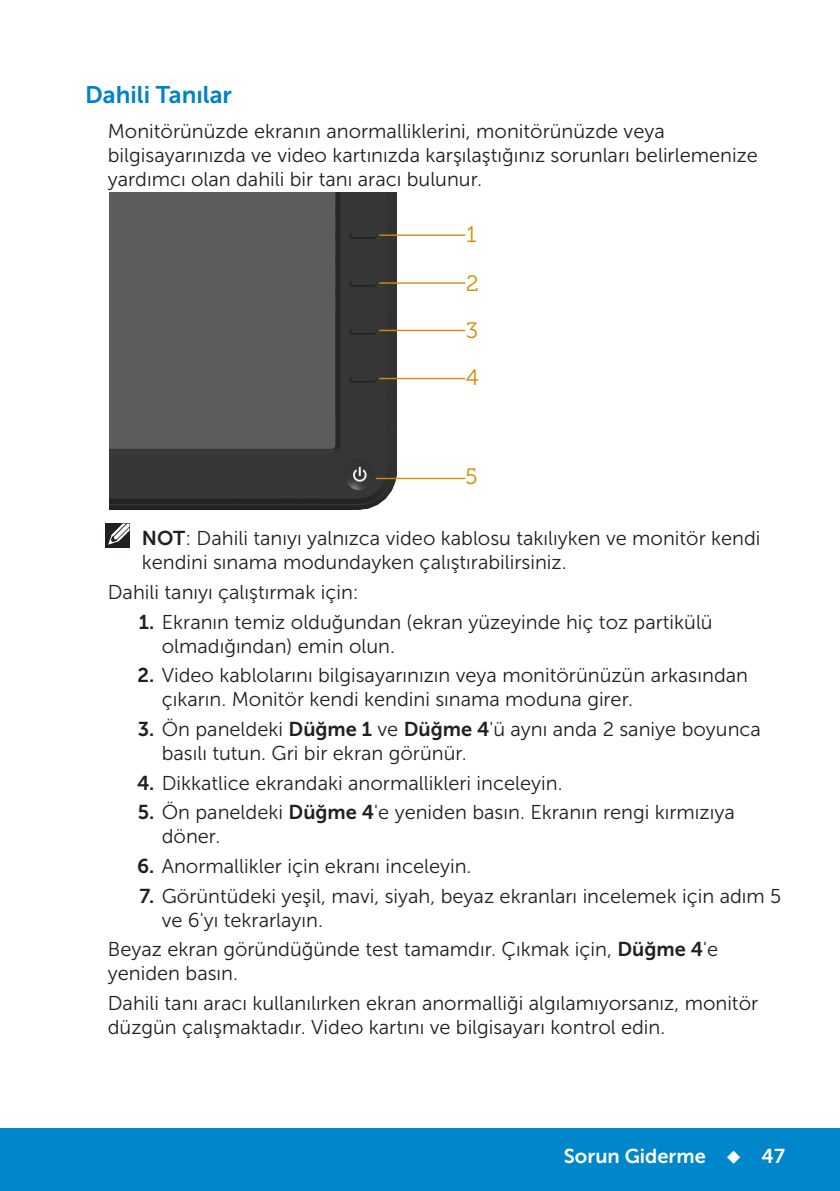
<style>
.page{position:relative;width:840px;height:1191px;background:#fff}
.page>*{position:absolute;margin:0;border:0;box-sizing:border-box;transform-origin:0 0}
.Head2{font:24px "Museo Sans For Dell 700";color:#0082c8}
.t1{font:22.4px "Museo For Dell 300";color:#d18e04}
.Paragraph{font:20px/24px "Museo Sans For Dell 300";color:#231f20}
.Note{font:20px/24px "Museo Sans For Dell 300";color:#231f20}
.t2{font:20px "Museo Sans For Dell 700";color:#fff}
.s1{font-family:"Museo Sans For Dell 700"}
</style>
<div class="page">
<div style="left:0;top:1128px;width:839px;height:63px;background:#0087cb"></div>
<img style="left:110px;top:192px;width:286px;height:317px">
<hr style="left:379px;top:378px;width:86px;height:1px;background:#d18e04">
<hr style="left:375px;top:478px;width:90px;height:1px;background:#d18e04">
<hr style="left:379px;top:330px;width:86px;height:1px;background:#d18e04">
<hr style="left:379px;top:282px;width:86px;height:2px;background:#d18e04">
<hr style="left:379px;top:234px;width:86px;height:2px;background:#d18e04">
<div style="left:105px;top:523px;width:24px;height:25px;background:#231f20"></div>
<svg style="left:108px;top:523px;width:21px;height:22px"></svg>
<p class="Head2" style="left:85px;top:81px;width:148px">Dahili Tanılar</p>
<p class="Paragraph" style="left:108px;top:120px;width:651px">Monitörünüzde ekranın anormalliklerini, monitörünüzde veya bilgisayarınızda ve video kartınızda karşılaştığınız sorunları belirlemenize yardımcı olan dahili bir tanı aracı bulunur.</p>
<p class="t1" style="left:466px;top:222px;width:12px">1</p>
<p class="t1" style="left:466px;top:271px;width:14px">2</p>
<p class="t1" style="left:466px;top:318px;width:13px">3</p>
<p class="t1" style="left:466px;top:365px;width:14px">4</p>
<p class="t1" style="left:465px;top:464px;width:14px">5</p>
<p class="Note" style="left:142px;top:526px;width:619px"><span class="s1">NOT</span>: Dahili tanıyı yalnızca video kablosu takılıyken ve monitör kendi kendini sınama modundayken çalıştırabilirsiniz.</p>
<p class="Paragraph" style="left:108px;top:580px;width:252px">Dahili tanıyı çalıştırmak için:</p>
<p class="Paragraph" style="left:162px;top:610px;width:552px;text-indent:-23px"><span class="s1">1.</span> Ekranın temiz olduğundan (ekran yüzeyinde hiç toz partikülü olmadığından) emin olun.</p>
<p class="Paragraph" style="left:162px;top:663px;width:587px;text-indent:-24px"><span class="s1">2.</span> Video kablolarını bilgisayarınızın veya monitörünüzün arkasından çıkarın. Monitör kendi kendini sınama moduna girer.</p>
<p class="Paragraph" style="left:162px;top:717px;width:600px;text-indent:-24px"><span class="s1">3.</span> Ön paneldeki <span class="s1">Düğme 1</span> ve <span class="s1">Düğme 4</span>'ü aynı anda 2 saniye boyunca basılı tutun. Gri bir ekran görünür.</p>
<p class="Paragraph" style="left:137px;top:771px;width:427px"><span class="s1">4.</span> Dikkatlice ekrandaki anormallikleri inceleyin.</p>
<p class="Paragraph" style="left:162px;top:800px;width:574px;text-indent:-24px"><span class="s1">5.</span> Ön paneldeki <span class="s1">Düğme 4</span>'e yeniden basın. Ekranın rengi kırmızıya döner.</p>
<p class="Paragraph" style="left:137px;top:854px;width:336px"><span class="s1">6.</span> Anormallikler için ekranı inceleyin.</p>
<p class="Paragraph" style="left:162px;top:884px;width:620px;text-indent:-22px"><span class="s1">7.</span> Görüntüdeki yeşil, mavi, siyah, beyaz ekranları incelemek için adım 5 ve 6'yı tekrarlayın.</p>
<p class="Paragraph" style="left:108px;top:937px;width:611px">Beyaz ekran göründüğünde test tamamdır. Çıkmak için, <span class="s1">Düğme 4</span>'e yeniden basın.</p>
<p class="Paragraph" style="left:108px;top:991px;width:651px">Dahili tanı aracı kullanılırken ekran anormalliği algılamıyorsanız, monitör düzgün çalışmaktadır. Video kartını ve bilgisayarı kontrol edin.</p>
<p class="t2" style="left:563px;top:1144px;width:222px">Sorun Giderme ◆ 47</p>
</div>
